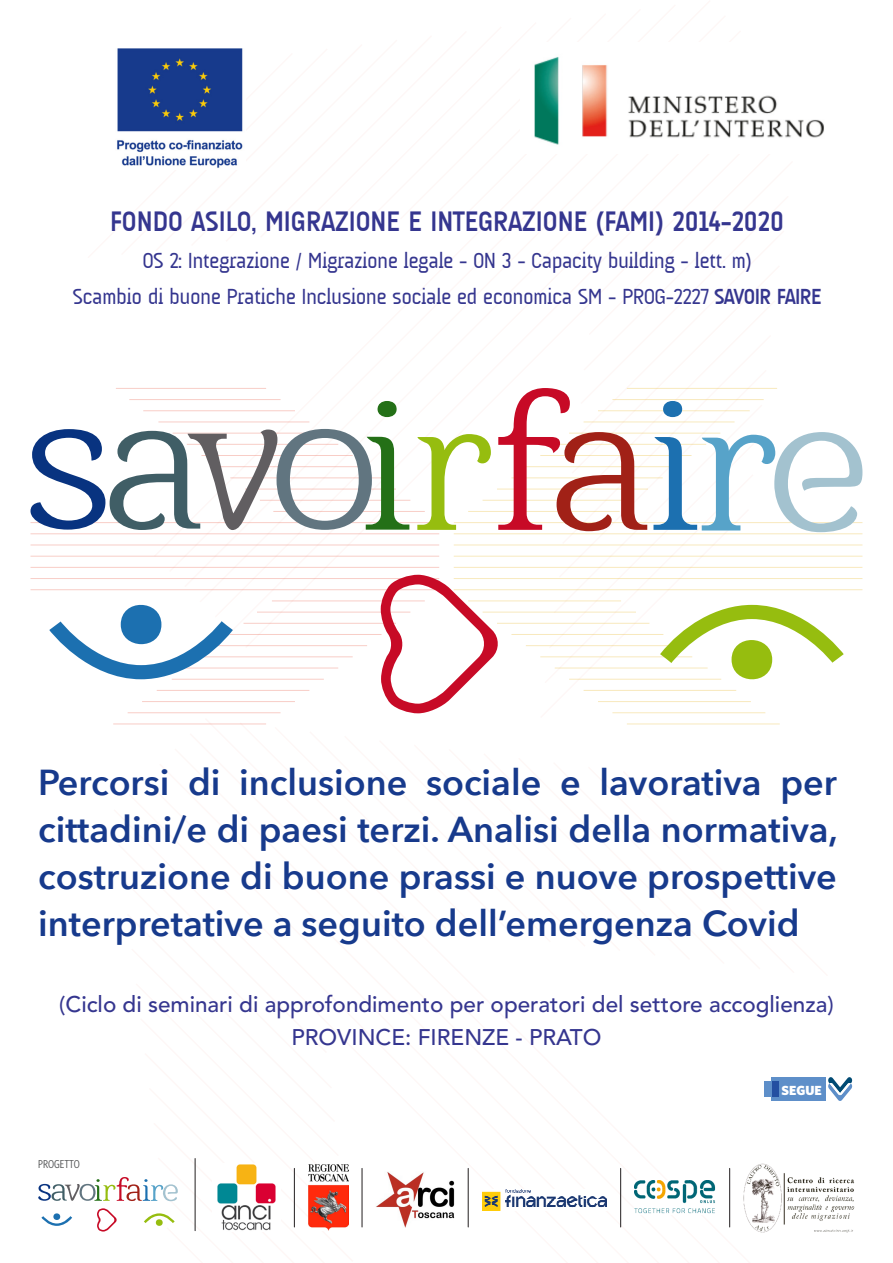
<style>
.page{position:relative;width:893px;height:1263px;background:#fff}
.page>*{position:absolute;margin:0;border:0;box-sizing:border-box;transform-origin:0 0}
.t1{font:600 36px/47px "Avenir Next";color:#173a8c;text-align:justify}
.t2{font:700 28.5px "A Udimat";color:#35368f}
.t3{font:500 22.5px "Avenir";color:#35368f}
.t4{font:22.05px "A Udimat";letter-spacing:-.025em;color:#35368f}
.t5{font:900 13.2px "Whitney HTF";color:#fff}
.t6{font:condensed 11.4px "Whitney HTF";color:#4b4c4d}
.s1{font-weight:700}
</style>
<div class="page">
<svg style="left:86px;top:387px;width:717px;height:327px"></svg>
<hr style="left:31px;top:556px;width:408px;height:1px;background:#e85740">
<hr style="left:31px;top:567px;width:408px;height:1px;background:#e85740">
<hr style="left:31px;top:578px;width:408px;height:1px;background:#e85740">
<hr style="left:31px;top:589px;width:408px;height:1px;background:#e85740">
<hr style="left:257px;top:612px;width:153px;height:1px;background:#e85740">
<hr style="left:244px;top:623px;width:152px;height:1px;background:#e85740">
<hr style="left:230px;top:634px;width:152px;height:1px;background:#e85740">
<hr style="left:215px;top:645px;width:152px;height:1px;background:#e85740">
<hr style="left:201px;top:656px;width:152px;height:1px;background:#e85740">
<hr style="left:185px;top:668px;width:153px;height:1px;background:#e85740">
<hr style="left:172px;top:679px;width:152px;height:1px;background:#e85740">
<hr style="left:157px;top:690px;width:152px;height:1px;background:#e85740">
<hr style="left:142px;top:701px;width:153px;height:1px;background:#e85740">
<hr style="left:128px;top:712px;width:153px;height:1px;background:#e85740">
<hr style="left:113px;top:723px;width:153px;height:1px;background:#e85740">
<hr style="left:31px;top:545px;width:408px;height:1px;background:#e85740">
<hr style="left:31px;top:533px;width:408px;height:1px;background:#e85740">
<hr style="left:31px;top:522px;width:408px;height:1px;background:#e85740">
<hr style="left:260px;top:500px;width:150px;height:1px;background:#e85740">
<hr style="left:158px;top:422px;width:151px;height:1px;background:#e85740">
<hr style="left:143px;top:410px;width:152px;height:1px;background:#e85740">
<hr style="left:129px;top:399px;width:152px;height:1px;background:#e85740">
<hr style="left:116px;top:388px;width:150px;height:1px;background:#e85740">
<hr style="left:272px;top:600px;width:153px;height:1px;background:#e85740">
<hr style="left:273px;top:511px;width:152px;height:1px;background:#e85740">
<hr style="left:454px;top:556px;width:408px;height:1px;background:#e8b521">
<hr style="left:454px;top:567px;width:408px;height:1px;background:#e8b521">
<hr style="left:454px;top:578px;width:408px;height:1px;background:#e8b521">
<hr style="left:454px;top:589px;width:408px;height:1px;background:#e8b521">
<hr style="left:483px;top:612px;width:153px;height:1px;background:#e8b521">
<hr style="left:497px;top:623px;width:152px;height:1px;background:#e8b521">
<hr style="left:511px;top:634px;width:152px;height:1px;background:#e8b521">
<hr style="left:526px;top:645px;width:152px;height:1px;background:#e8b521">
<hr style="left:540px;top:656px;width:152px;height:1px;background:#e8b521">
<hr style="left:555px;top:668px;width:153px;height:1px;background:#e8b521">
<hr style="left:569px;top:679px;width:152px;height:1px;background:#e8b521">
<hr style="left:584px;top:690px;width:152px;height:1px;background:#e8b521">
<hr style="left:598px;top:701px;width:153px;height:1px;background:#e8b521">
<hr style="left:612px;top:712px;width:153px;height:1px;background:#e8b521">
<hr style="left:627px;top:723px;width:153px;height:1px;background:#e8b521">
<hr style="left:454px;top:545px;width:408px;height:1px;background:#e8b521">
<hr style="left:454px;top:533px;width:408px;height:1px;background:#e8b521">
<hr style="left:454px;top:522px;width:408px;height:1px;background:#e8b521">
<hr style="left:483px;top:500px;width:150px;height:1px;background:#e8b521">
<hr style="left:497px;top:489px;width:151px;height:1px;background:#e8b521">
<hr style="left:511px;top:477px;width:152px;height:1px;background:#e8b521">
<hr style="left:526px;top:466px;width:151px;height:1px;background:#e8b521">
<hr style="left:540px;top:455px;width:151px;height:1px;background:#e8b521">
<hr style="left:555px;top:444px;width:151px;height:1px;background:#e8b521">
<hr style="left:569px;top:433px;width:151px;height:1px;background:#e8b521">
<hr style="left:584px;top:422px;width:151px;height:1px;background:#e8b521">
<hr style="left:598px;top:410px;width:152px;height:1px;background:#e8b521">
<hr style="left:612px;top:399px;width:152px;height:1px;background:#e8b521">
<hr style="left:627px;top:388px;width:150px;height:1px;background:#e8b521">
<hr style="left:468px;top:600px;width:153px;height:1px;background:#e8b521">
<hr style="left:468px;top:511px;width:152px;height:1px;background:#e8b521">
<div style="left:378px;top:401px;width:19px;height:16px;background:#247017;border-radius:50%"></div>
<svg style="left:31px;top:429px;width:378px;height:101px"></svg>
<svg style="left:417px;top:434px;width:74px;height:96px"></svg>
<svg style="left:498px;top:388px;width:149px;height:143px"></svg>
<div style="left:663px;top:401px;width:19px;height:16px;background:#1c70b0;border-radius:50%"></div>
<svg style="left:653px;top:432px;width:209px;height:100px"></svg>
<svg style="left:660px;top:605px;width:184px;height:81px"></svg>
<svg style="left:49px;top:598px;width:184px;height:81px"></svg>
<svg style="left:381px;top:575px;width:119px;height:138px"></svg>
<img style="left:744px;top:1163px;width:111px;height:69px">
<img style="left:217px;top:1164px;width:59px;height:67px">
<hr style="left:195px;top:1158px;width:1px;height:73px;background:#231f20">
<hr style="left:294px;top:1168px;width:1px;height:59px;background:#231f20">
<hr style="left:362px;top:1168px;width:1px;height:59px;background:#231f20">
<hr style="left:468px;top:1168px;width:1px;height:59px;background:#231f20">
<hr style="left:620px;top:1168px;width:1px;height:59px;background:#231f20">
<hr style="left:729px;top:1168px;width:1px;height:59px;background:#231f20">
<img style="left:376px;top:1172px;width:78px;height:55px">
<img style="left:308px;top:1165px;width:40px;height:66px">
<img style="left:635px;top:1181px;width:81px;height:33px">
<img style="left:482px;top:1189px;width:125px;height:21px">
<svg style="left:38px;top:1177px;width:140px;height:24px"></svg>
<svg style="left:144px;top:1213px;width:31px;height:13px"></svg>
<svg style="left:41px;top:1213px;width:31px;height:13px"></svg>
<svg style="left:97px;top:1208px;width:20px;height:23px"></svg>
<svg style="left:828px;top:1077px;width:24px;height:24px"></svg>
<div style="left:772px;top:1077px;width:54px;height:24px;background:#5e8fc9"></div>
<div style="left:764px;top:1081px;width:8px;height:15px;background:#5e8fc9"></div>
<div style="left:772px;top:1081px;width:6px;height:15px;background:#244fa1"></div>
<img style="left:117px;top:48px;width:126px;height:120px">
<img style="left:534px;top:57px;width:290px;height:88px">
<p class="t2" style="left:110px;top:206px;width:675px">FONDO ASILO, MIGRAZIONE E INTEGRAZIONE (FAMI) 2014-2020</p>
<p class="t4" style="left:142px;top:248px;width:611px">OS 2: Integrazione / Migrazione legale - ON 3 - Capacity building - lett. m)</p>
<p class="t4" style="left:73px;top:284px;width:750px">Scambio di buone Pratiche Inclusione sociale ed economica SM - PROG-2227 <span class="s1">SAVOIR FAIRE</span></p>
<p class="t1" style="left:38px;top:757px;width:801px">Percorsi di inclusione sociale e lavorativa per cittadini/e di paesi terzi. Analisi della normativa, costruzione di buone prassi e nuove prospettive interpretative a seguito dell’emergenza Covid</p>
<p class="t3" style="left:59px;top:991px;width:776px">(Ciclo di seminari di approfondimento per operatori del settore accoglienza)</p>
<p class="t3" style="left:291px;top:1024px;width:312px">PROVINCE: FIRENZE - PRATO</p>
<p class="t6" style="left:38px;top:1157px;width:43px">PROGETTO</p>
<p class="t5" style="left:782px;top:1082px;width:42px">SEGUE</p>
</div>
